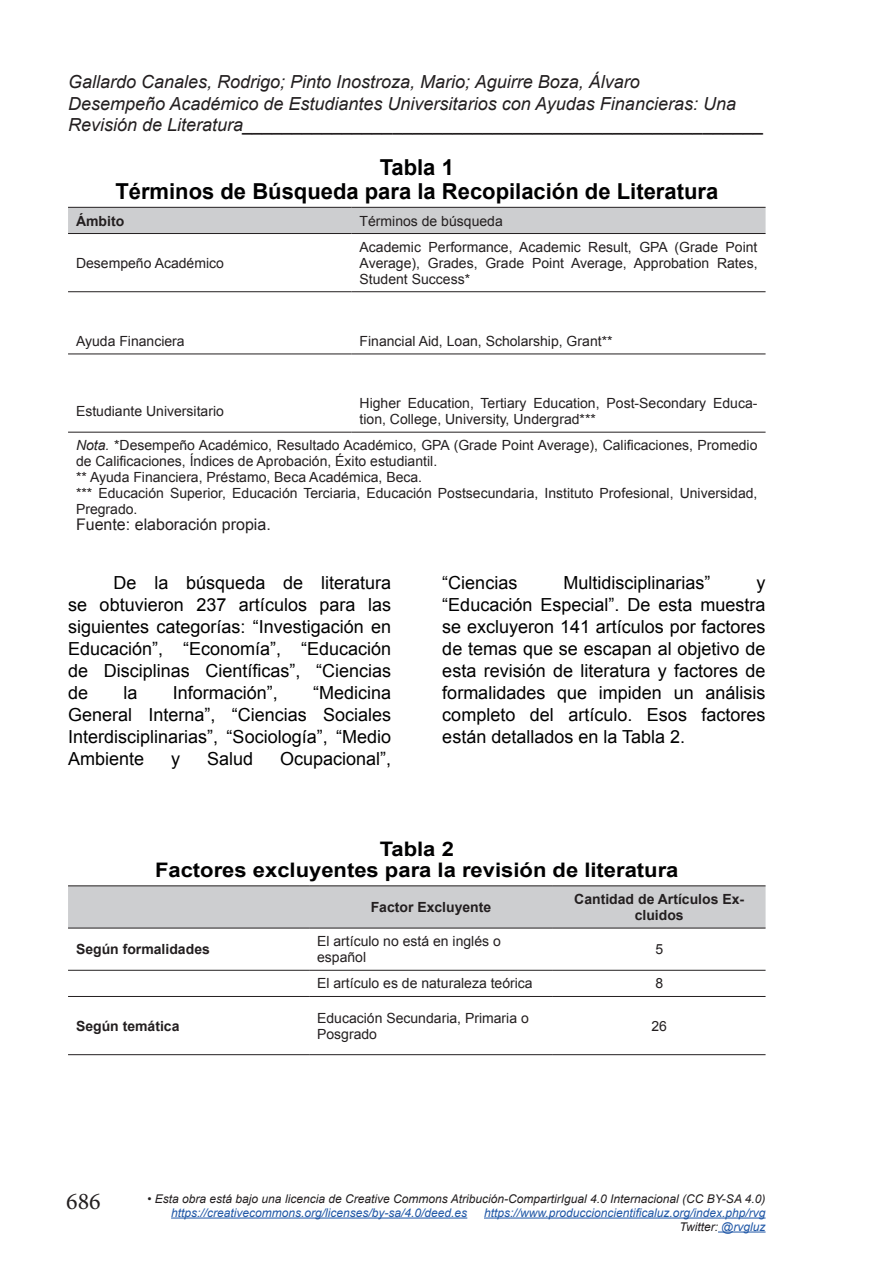
<style>
.page{position:relative;width:879px;height:1276px;background:#fff}
.page>*{position:absolute;margin:0;border:0;box-sizing:border-box;transform-origin:0 0}
.t1{font:24px "Minion Pro";color:#231f20}
.t2{font:700 22px/24px "Arial";color:#000001;text-align:center}
.t3{font:700 20px/21.8px "Arial";color:#000001;text-align:center;scale:1.1 1}
.t4{font:18px/22px "Arial";color:#000001;text-align:justify}
.t5{font:italic 18px/21.6px "Arial";color:#231f20}
.t6{font:16px "Arial";color:#231f20}
.t7{font:14px/16px "Arial";color:#231f20}
.t8{font:700 14px/16px "Arial";color:#231f20;text-align:center}
.t9{font:italic 12px/14px "Arial";color:#1e56a6;text-align:right}
.t10{font:italic 12px "Arial";color:#231f20}
.s1{font-style:italic}
.s2{color:#231f20}
</style>
<div class="page">
<hr style="left:171px;top:1217px;width:296px;height:1px;background:#1e56a6">
<hr style="left:484px;top:1217px;width:281px;height:1px;background:#1e56a6">
<hr style="left:718px;top:1231px;width:47px;height:1px;background:#1e56a6">
<div style="left:68px;top:208px;width:697px;height:25px;background:#cdced0"></div>
<hr style="left:68px;top:207px;width:283px;height:1px;background:#231f20">
<hr style="left:351px;top:207px;width:414px;height:1px;background:#231f20">
<hr style="left:68px;top:233px;width:283px;height:1px;background:#231f20">
<hr style="left:351px;top:233px;width:414px;height:1px;background:#231f20">
<hr style="left:351px;top:432px;width:414px;height:1px;background:#231f20">
<hr style="left:68px;top:432px;width:283px;height:1px;background:#231f20">
<hr style="left:68px;top:291px;width:283px;height:1px;background:#231f20">
<hr style="left:351px;top:291px;width:414px;height:1px;background:#231f20">
<hr style="left:68px;top:353px;width:283px;height:1px;background:#231f20">
<hr style="left:351px;top:353px;width:414px;height:1px;background:#231f20">
<div style="left:68px;top:886px;width:697px;height:41px;background:#cdced0"></div>
<hr style="left:68px;top:885px;width:241px;height:1px;background:#231f20">
<hr style="left:309px;top:885px;width:244px;height:1px;background:#231f20">
<hr style="left:553px;top:885px;width:212px;height:1px;background:#231f20">
<hr style="left:68px;top:927px;width:241px;height:1px;background:#231f20">
<hr style="left:309px;top:927px;width:244px;height:1px;background:#231f20">
<hr style="left:553px;top:927px;width:212px;height:1px;background:#231f20">
<hr style="left:68px;top:1054px;width:241px;height:1px;background:#231f20">
<hr style="left:309px;top:1054px;width:244px;height:1px;background:#231f20">
<hr style="left:553px;top:1054px;width:212px;height:1px;background:#231f20">
<hr style="left:68px;top:969px;width:241px;height:1px;background:#231f20">
<hr style="left:309px;top:969px;width:244px;height:1px;background:#231f20">
<hr style="left:553px;top:969px;width:212px;height:1px;background:#231f20">
<hr style="left:68px;top:996px;width:241px;height:1px;background:#231f20">
<hr style="left:309px;top:996px;width:244px;height:1px;background:#231f20">
<hr style="left:553px;top:996px;width:212px;height:1px;background:#231f20">
<p class="t5" style="left:68px;top:71px;width:697px">Gallardo Canales, Rodrigo; Pinto Inostroza, Mario; Aguirre Boza, Álvaro<br>Desempeño Académico de Estudiantes Universitarios con Ayudas Financieras: Una<br>Revisión de Literatura____________________________________________________</p>
<h2 class="t2" style="left:115px;top:156px;width:604px">Tabla 1<br>Términos de Búsqueda para la Recopilación de Literatura</h2>
<p class="t8" style="left:76px;top:213px;width:50px">Ámbito</p>
<p class="t7" style="left:359px;top:213px;width:145px">Términos de búsqueda</p>
<p class="t7" style="left:76px;top:255px;width:149px">Desempeño Académico</p>
<p class="t7" style="left:359px;top:239px;width:399px;text-align:justify">Academic Performance, Academic Result, GPA (Grade Point Average), Grades, Grade Point Average, Approbation Rates, Student Success*</p>
<p class="t7" style="left:76px;top:333px;width:110px">Ayuda Financiera</p>
<p class="t7" style="left:359px;top:333px;width:254px">Financial Aid, Loan, Scholarship, Grant**</p>
<p class="t7" style="left:76px;top:403px;width:149px">Estudiante Universitario</p>
<p class="t7" style="left:359px;top:395px;width:399px">Higher Education, Tertiary Education, Post-Secondary Educa&shy;tion, College, University, Undergrad***</p>
<p class="t7" style="left:76px;top:437px;width:683px"><span class="s1">Nota.</span> *Desempeño Académico, Resultado Académico, GPA (Grade Point Average), Calificaciones, Promedio de Calificaciones, Índices de Aprobación, Éxito estudiantil.<br>** Ayuda Financiera, Préstamo, Beca Académica, Beca.<br>*** Educación Superior, Educación Terciaria, Educación Postsecundaria, Instituto Profesional, Universidad, Pregrado.</p>
<p class="t6" style="left:76px;top:514px;width:196px">Fuente: elaboración propia.</p>
<p class="t4" style="left:68px;top:571px;width:325px;text-indent:45px">De la búsqueda de literatura se obtuvieron 237 artículos para las siguientes categorías: “Investigación en Educación”, “Economía”, “Educación de Disciplinas Científicas”, “Ciencias de</p>
<p class="t4" style="left:68px;top:681px;width:325px;text-indent:245px">“Medicina General Interna”, “Ciencias Sociales Interdisciplinarias”, “Sociología”, “Medio Ambiente</p>
<p class="t4" style="left:123px;top:681px;width:16px">la</p>
<p class="t4" style="left:173px;top:681px;width:107px">Información”,</p>
<p class="t4" style="left:171px;top:747px;width:10px">y</p>
<p class="t4" style="left:207px;top:747px;width:48px">Salud</p>
<p class="t4" style="left:280px;top:747px;width:113px">Ocupacional”,</p>
<p class="t4" style="left:442px;top:571px;width:77px">“Ciencias</p>
<p class="t4" style="left:563px;top:571px;width:149px">Multidisciplinarias”</p>
<p class="t4" style="left:442px;top:571px;width:325px;text-indent:314px">y “Educación Especial”. De esta muestra se excluyeron 141 artículos por factores de temas que se escapan al objetivo de esta revisión de literatura y factores de formalidades que impiden un análisis completo del artículo. Esos factores están detallados en la Tabla 2.</p>
<h3 class="t3" style="left:155px;top:838px;width:477px">Tabla 2<br>Factores excluyentes para la revisión de literatura</h3>
<p class="t8" style="left:371px;top:899px;width:122px">Factor Excluyente</p>
<p class="t8" style="left:574px;top:891px;width:171px">Cantidad de Artículos Ex&shy;cluidos</p>
<p class="t8" style="left:76px;top:941px;width:135px">Según formalidades</p>
<p class="t7" style="left:317px;top:933px;width:185px">El artículo no está en inglés o español</p>
<p class="t7" style="left:655px;top:941px;width:9px">5</p>
<p class="t7" style="left:317px;top:975px;width:217px">El artículo es de naturaleza teórica</p>
<p class="t7" style="left:655px;top:975px;width:9px">8</p>
<p class="t8" style="left:76px;top:1018px;width:105px">Según temática</p>
<p class="t7" style="left:317px;top:1010px;width:213px">Educación Secundaria, Primaria o<br>Posgrado</p>
<p class="t7" style="left:651px;top:1018px;width:17px">26</p>
<h1 class="t1" style="left:66px;top:1185px;width:36px">686</h1>
<p class="t10" style="left:147px;top:1190px;width:620px">• Esta obra está bajo una licencia de Creative Commons Atribución-CompartirIgual 4.0 Internacional (CC BY-SA 4.0)</p>
<p class="t9" style="left:171px;top:1205px;width:298px">https://creativecommons.org/licenses/by-sa/4.0/deed.es</p>
<p class="t9" style="left:484px;top:1205px;width:283px">https://www.produccioncientificaluz.org/index.php/rvg<br><span class="s2">Twitter:</span> @rvgluz</p>
</div>
